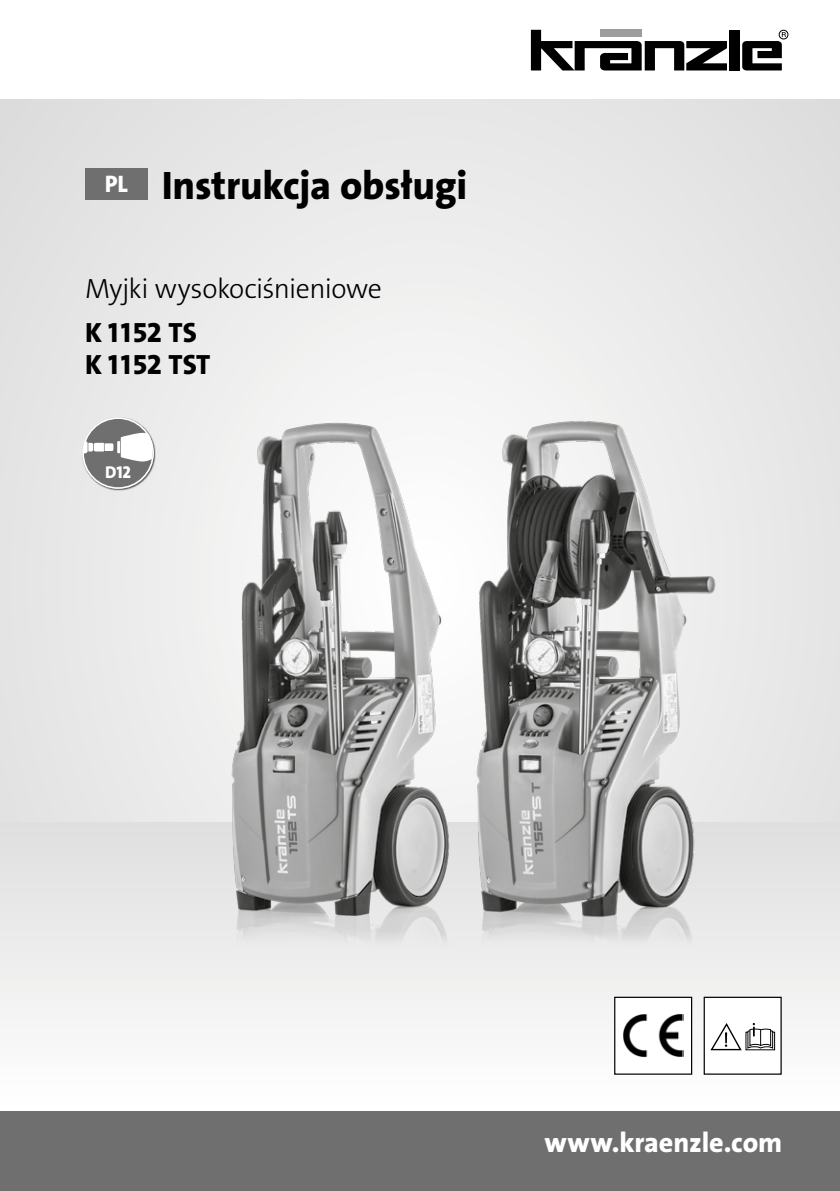
<style>
.page{position:relative;width:840px;height:1191px;background:#fff}
.page>*{position:absolute;margin:0;border:0;box-sizing:border-box;transform-origin:0 0}
.t1{font:40px "The Sans LP8 Ex Bld";letter-spacing:-.01em;color:#000}
.t2{font:28px "The Sans LP3 Lig";letter-spacing:-.02em;color:#000}
.t3{font:28px "The Sans LP8 Ex Bld";letter-spacing:-.005em;color:#fff}
.t4{font:28px/32px "The Sans LP8 Ex Bld";color:#000}
.t5{font:24px "The Sans LP8 Ex Bld";color:#fff}
.t6{font:17.2px "The Sans LP8 Ex Bld";color:#fff}
</style>
<div class="page">
<div style="left:0;top:99px;width:839px;height:1092px;background:#e9e9e9"></div>
<div style="left:0;top:996px;width:839px;height:115px;background:#f9f9f9"></div>
<div style="left:0;top:1111px;width:839px;height:80px;background:#706f6f"></div>
<div style="left:614px;top:997px;width:77px;height:77px;background:#fff"></div>
<div style="left:613px;top:996px;width:78px;height:78px;border:1px solid #000"></div>
<img style="left:623px;top:1014px;width:60px;height:43px">
<div style="left:703px;top:997px;width:77px;height:77px;background:#fff"></div>
<div style="left:703px;top:996px;width:78px;height:78px;border:1px solid #000"></div>
<div style="left:745px;top:1031px;width:29px;height:19px;border:1px solid #000"></div>
<svg style="left:710px;top:1023px;width:62px;height:28px"></svg>
<div style="left:85px;top:168px;width:62px;height:31px;background:#706f6f"></div>
<svg style="left:530px;top:30px;width:196px;height:40px"></svg>
<div style="left:728px;top:30px;width:10px;height:40px;background:#000"></div>
<div style="left:778px;top:30px;width:9px;height:9px;border:1px solid #000;border-radius:50%"></div>
<svg style="left:742px;top:32px;width:43px;height:38px"></svg>
<div style="left:82px;top:417px;width:73px;height:73px;background:#000;opacity:.65"></div>
<div style="left:83px;top:418px;width:70px;height:70px;background:#706f6f;border-radius:50%"></div>
<div style="left:82px;top:417px;width:72px;height:72px;border:2px solid #fff;border-radius:50%"></div>
<svg style="left:84px;top:433px;width:69px;height:28px"></svg>
<img style="left:229px;top:408px;width:236px;height:530px">
<img style="left:465px;top:408px;width:251px;height:530px">
<p class="t5" style="left:105px;top:169px;width:24px">PL</p>
<h1 class="t1" style="left:162px;top:160px;width:307px">Instrukcja obsługi</h1>
<p class="t2" style="left:85px;top:271px;width:298px">Myjki wysokociśnieniowe</p>
<p class="t4" style="left:85px;top:316px;width:127px">K 1152 TS<br>K 1152 TST</p>
<p class="t6" style="left:105px;top:461px;width:28px">D12</p>
<p class="t3" style="left:544px;top:1124px;width:239px">www.kraenzle.com</p>
</div>
